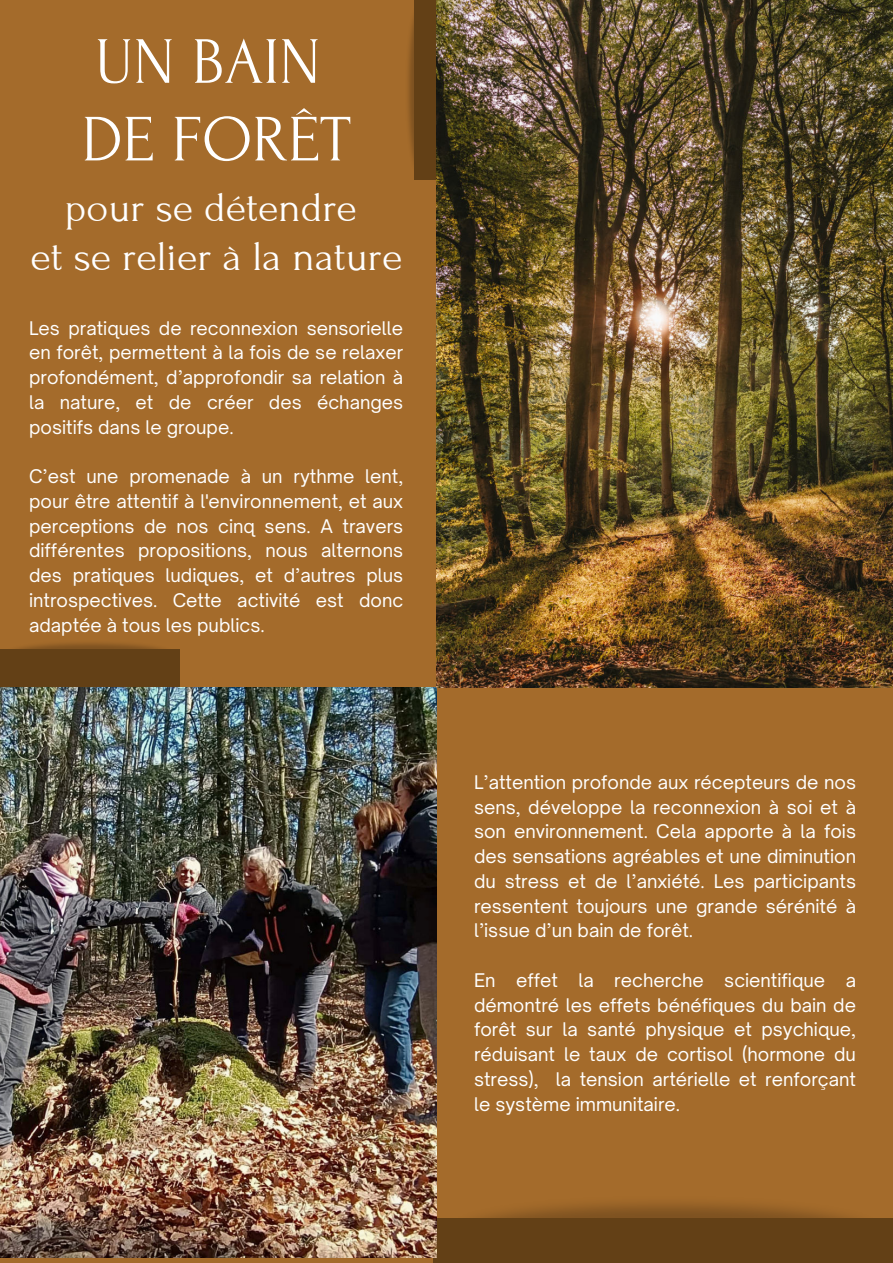
<style>
.page{position:relative;width:893px;height:1263px;background:#a46b2b}
.page>*{position:absolute;margin:0;border:0;box-sizing:border-box;transform-origin:0 0}
.t1{font:66px/77.6px "Forum";color:#fff}
.t2{font:42px/48.4px "Forum";color:#fff;text-align:center}
.t3{font:18px/24.8px "Open Sauce One";color:#fff;text-align:justify}
</style>
<div class="page">
<div style="left:414px;top:0;width:65px;height:180px;background:#634016"></div>
<div style="left:0;top:649px;width:180px;height:65px;background:#634016"></div>
<img style="left:436px;top:1174px;width:413px;height:44px">
<div style="left:433px;top:1218px;width:460px;height:45px;background:#634016"></div>
<img style="left:0;top:687px;width:436px;height:571px">
<img style="left:437px;top:0;width:456px;height:687px">
<h1 class="t1" style="left:82px;top:24px;width:270px">UN BAIN<br>DE FORÊT</h1>
<h2 class="t2" style="left:30px;top:184px;width:373px">pour se détendre<br>et se relier à la nature</h2>
<p class="t3" style="left:29px;top:315px;width:375px">Les pratiques de reconnexion sensorielle en forêt, permettent à la fois de se relaxer profondément, d’approfondir sa relation à la nature, et de créer des échanges positifs dans le groupe.</p>
<p class="t3" style="left:29px;top:464px;width:375px">C’est une promenade à un rythme lent, pour être attentif à l'environnement, et aux perceptions de nos cinq sens. A travers différentes propositions, nous alternons des pratiques ludiques, et d’autres plus introspectives. Cette activité est donc adaptée à tous les publics.</p>
<p class="t3" style="left:474px;top:769px;width:383px">L’attention profonde aux récepteurs de nos sens, développe la reconnexion à soi et à son environnement. Cela apporte à la fois des sensations agréables et une diminution du stress et de l’anxiété. Les participants ressentent toujours une grande sérénité à l’issue d’un bain de forêt.</p>
<p class="t3" style="left:474px;top:967px;width:383px">En effet la recherche scientifique a démontré les effets bénéfiques du bain de forêt sur la santé physique et psychique, réduisant le taux de cortisol (hormone du stress), la tension artérielle et renforçant le système immunitaire.</p>
</div>
